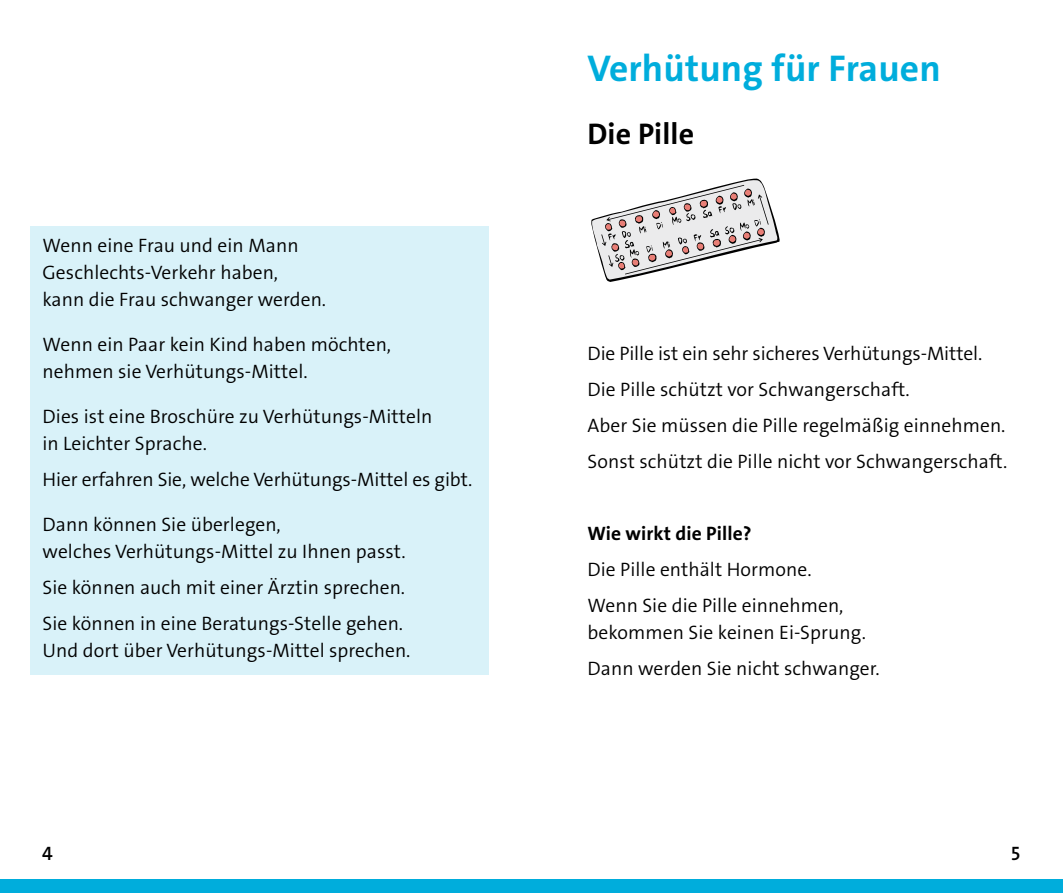
<style>
.page{position:relative;width:1063px;height:893px;background:#fff}
.page>*{position:absolute;margin:0;border:0;box-sizing:border-box;transform-origin:0 0}
.t1{font:700 37.5px "The Sans Os F";letter-spacing:.005em;color:#00addc}
.t2{font:700 30px "The Sans Os F";letter-spacing:.005em;color:#000}
.t3{font:19.5px/36px "The Sans LP4 Se Lig";letter-spacing:.005em;color:#000}
.t4{font:700 19.5px "The Sans Os F";letter-spacing:.005em;color:#000}
.t5{font:600 19.5px "The Sans Os F";color:#000}
</style>
<div class="page">
<div style="left:0;top:879px;width:1063px;height:14px;background:#00addc"></div>
<div style="left:30px;top:226px;width:459px;height:449px;background:#d9f2f9"></div>
<svg style="left:591px;top:179px;width:189px;height:103px"></svg>
<p class="t3" style="left:43px;top:232px;width:285px;line-height:27px">Wenn eine Frau und ein Mann<br>Geschlechts-Verkehr haben,<br>kann die Frau schwanger werden.</p>
<p class="t3" style="left:43px;top:331px;width:350px;line-height:27px">Wenn ein Paar kein Kind haben möchten, nehmen sie Verhütungs-Mittel.</p>
<p class="t3" style="left:43px;top:403px;width:391px;line-height:27px">Dies ist eine Broschüre zu Verhütungs-Mitteln in Leichter Sprache.</p>
<p class="t3" style="left:43px;top:462px;width:431px">Hier erfahren Sie, welche Verhütungs-Mittel es gibt.</p>
<p class="t3" style="left:43px;top:511px;width:365px;line-height:27px">Dann können Sie überlegen,<br>welches Verhütungs-Mittel zu Ihnen passt.</p>
<p class="t3" style="left:43px;top:570px;width:364px">Sie können auch mit einer Ärztin sprechen.<br>Sie können in eine Beratungs-Stelle gehen.</p>
<p class="t3" style="left:43px;top:633px;width:369px">Und dort über Verhütungs-Mittel sprechen.</p>
<h1 class="t1" style="left:587px;top:44px;width:355px">Verhütung für Frauen</h1>
<h2 class="t2" style="left:587px;top:115px;width:108px">Die Pille</h2>
<p class="t3" style="left:587px;top:336px;width:421px">Die Pille ist ein sehr sicheres Verhütungs-Mittel.<br>Die Pille schützt vor Schwangerschaft.<br>Aber Sie müssen die Pille regelmäßig einnehmen.<br>Sonst schützt die Pille nicht vor Schwangerschaft.</p>
<p class="t4" style="left:587px;top:521px;width:166px">Wie wirkt die Pille?</p>
<p class="t3" style="left:587px;top:552px;width:257px">Die Pille enthält Hormone.<br>Wenn Sie die Pille einnehmen,</p>
<p class="t3" style="left:587px;top:615px;width:294px">bekommen Sie keinen Ei-Sprung.<br>Dann werden Sie nicht schwanger.</p>
<p class="t5" style="left:42px;top:841px;width:12px">4</p>
<p class="t5" style="left:1011px;top:841px;width:11px">5</p>
</div>
